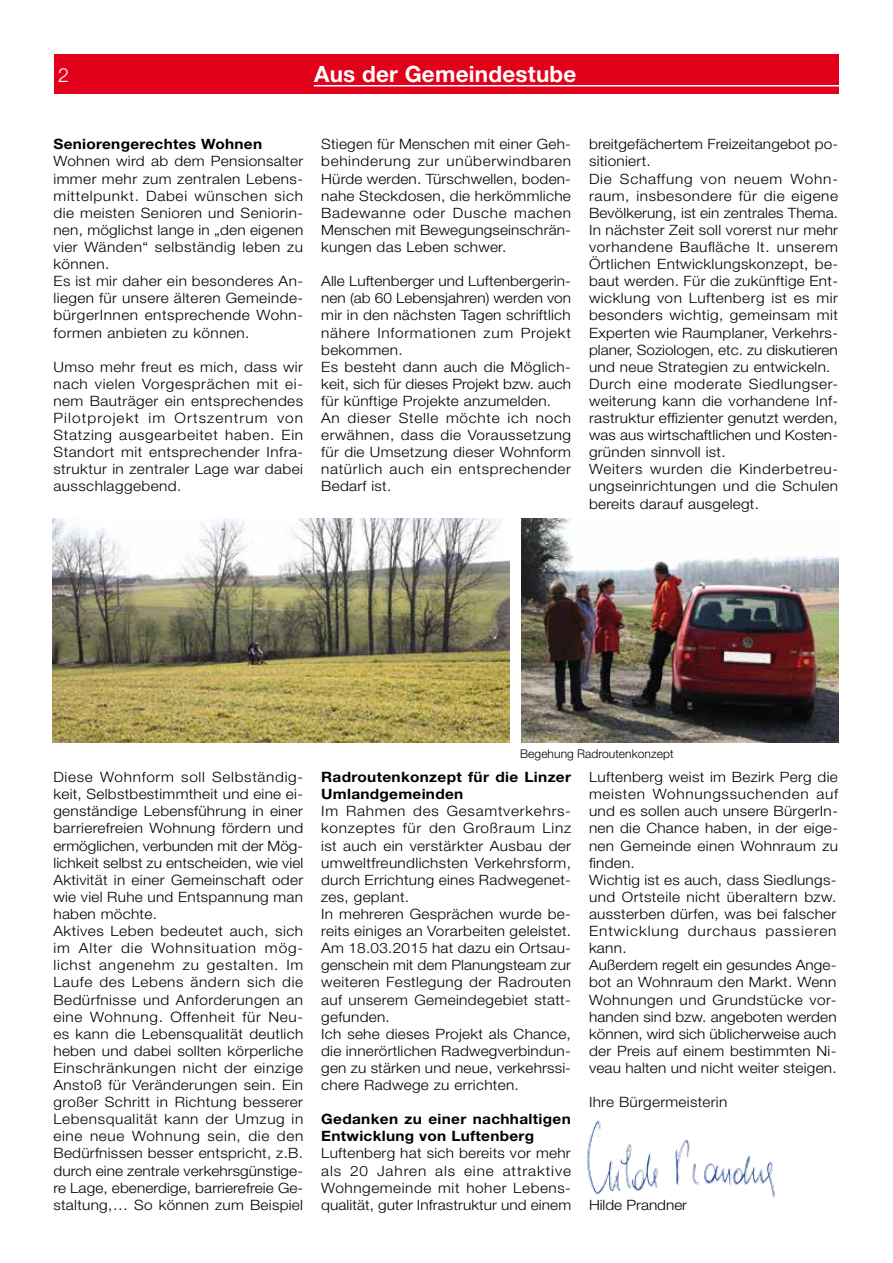
<style>
.page{position:relative;width:893px;height:1263px;background:#fff}
.page>*{position:absolute;margin:0;border:0;box-sizing:border-box;transform-origin:0 0}
.t1{font:700 22.5px "Helvetica Neue LT Std";letter-spacing:.01em;color:#fff}
.t2{font:300 19.5px "Helvetica Neue LT Pro";color:#fff}
.t3{font:300 14.25px/17.1px "Helvetica Neue LT Pro";letter-spacing:.02em;color:#000;scale:1.08 1}
.t4{font:700 14.25px/17.1px "Helvetica Neue LT Std";letter-spacing:.02em;color:#000;scale:1.08 1}
.t5{font:300 14.25px "Helvetica Neue LT Pro";color:#000;scale:1.08 1}
.t6{font:300 12px "Helvetica Neue LT Std";letter-spacing:.005em;color:#000}
</style>
<div class="page">
<div style="left:54px;top:54px;width:785px;height:40px;background:#e2001a"></div>
<hr style="left:314px;top:85px;width:525px;height:1px;background:#fff">
<img style="left:587px;top:1120px;width:188px;height:78px">
<img style="left:53px;top:519px;width:456px;height:224px">
<img style="left:521px;top:519px;width:318px;height:224px">
<h2 class="t2" style="left:58px;top:63px;width:12px">2</h2>
<h1 class="t1" style="left:314px;top:60px;width:264px">Aus der Gemeindestube</h1>
<p class="t4" style="left:53px;top:135px;width:195px">Seniorengerechtes Wohnen</p>
<p class="t3" style="left:53px;top:153px;width:233px">Wohnen wird ab dem Pensionsalter immer mehr zum zentralen Lebens&shy;mittelpunkt. Dabei wünschen sich die meisten Senioren und Seniorin&shy;nen, möglichst lange in „den eigenen vier Wänden“ selbständig leben zu können.<br>Es ist mir daher ein besonderes An&shy;liegen für unsere älteren Gemeinde&shy;bürgerInnen entsprechende Wohn&shy;formen anbieten zu können.</p>
<p class="t3" style="left:53px;top:358px;width:233px;text-align:justify">Umso mehr freut es mich, dass wir nach vielen Vorgesprächen mit ei&shy;nem Bauträger ein entsprechendes Pilotprojekt im Ortszentrum von Statzing ausgearbeitet haben. Ein Standort mit entsprechender Infra&shy;struktur in zentraler Lage war dabei ausschlaggebend.</p>
<p class="t3" style="left:321px;top:135px;width:233px;text-align:justify">Stiegen für Menschen mit einer Geh&shy;behinderung zur unüberwindbaren Hürde werden. Türschwellen, boden&shy;nahe Steckdosen, die herkömmliche Badewanne oder Dusche machen Menschen mit Bewegungseinschrän&shy;kungen das Leben schwer.</p>
<p class="t3" style="left:321px;top:272px;width:233px">Alle Luftenberger und Luftenbergerin&shy;nen (ab 60 Lebensjahren) werden von mir in den nächsten Tagen schriftlich nähere Informationen zum Projekt bekommen.<br>Es besteht dann auch die Möglich&shy;keit, sich für dieses Projekt bzw. auch für künftige Projekte anzumelden.<br>An dieser Stelle möchte ich noch erwähnen, dass die Voraussetzung für die Umsetzung dieser Wohnform natürlich auch ein entsprechender<br>Bedarf ist.</p>
<p class="t3" style="left:589px;top:135px;width:232px">breitgefächertem Freizeitangebot po&shy;sitioniert.<br>Die Schaffung von neuem Wohn&shy;raum, insbesondere für die eigene Bevölkerung, ist ein zentrales Thema.<br>In nächster Zeit soll vorerst nur mehr vorhandene Baufläche lt. unserem Örtlichen Entwicklungskonzept, be&shy;baut werden. Für die zukünftige Ent&shy;wicklung von Luftenberg ist es mir besonders wichtig, gemeinsam mit Experten wie Raumplaner, Verkehrs&shy;planer, Soziologen, etc. zu diskutieren und neue Strategien zu entwickeln.<br>Durch eine moderate Siedlungser&shy;weiterung kann die vorhandene Inf&shy;rastruktur effizienter genutzt werden, was aus wirtschaftlichen und Kosten&shy;gründen sinnvoll ist.<br>Weiters wurden die Kinderbetreu&shy;ungseinrichtungen und die Schulen bereits darauf ausgelegt.</p>
<p class="t3" style="left:53px;top:768px;width:233px">Diese Wohnform soll Selbständig&shy;keit, Selbstbestimmtheit und eine ei&shy;genständige Lebensführung in einer barrierefreien Wohnung fördern und ermöglichen, verbunden mit der Mög&shy;lichkeit selbst zu entscheiden, wie viel Aktivität in einer Gemeinschaft oder wie viel Ruhe und Entspannung man haben möchte.<br>Aktives Leben bedeutet auch, sich im Alter die Wohnsituation mög&shy;lichst angenehm zu gestalten. Im Laufe des Lebens ändern sich die Bedürfnisse und Anforderungen an eine Wohnung. Offenheit für Neu&shy;es kann die Lebensqualität deutlich heben und dabei sollten körperliche Einschränkungen nicht der einzige Anstoß für Veränderungen sein. Ein großer Schritt in Richtung besserer Lebensqualität kann der Umzug in eine neue Wohnung sein, die den Bedürfnissen besser entspricht, z.B. durch eine zentrale verkehrsgünstige&shy;re Lage, ebenerdige, barrierefreie Ge&shy;staltung,… So können zum Beispiel</p>
<p class="t6" style="left:520px;top:746px;width:155px">Begehung Radroutenkonzept</p>
<p class="t4" style="left:321px;top:768px;width:233px">Radroutenkonzept für die Linzer<br>Umlandgemeinden</p>
<p class="t3" style="left:321px;top:802px;width:233px">Im Rahmen des Gesamtverkehrs&shy;konzeptes für den Großraum Linz ist auch ein verstärkter Ausbau der umweltfreundlichsten Verkehrsform, durch Errichtung eines Radwegenet&shy;zes, geplant.<br>In mehreren Gesprächen wurde be&shy;reits einiges an Vorarbeiten geleistet.<br>Am 18.03.2015 hat dazu ein Ortsau&shy;genschein mit dem Planungsteam zur weiteren Festlegung der Radrouten auf unserem Gemeindegebiet statt&shy;gefunden.<br>Ich sehe dieses Projekt als Chance, die innerörtlichen Radwegverbindun&shy;gen zu stärken und neue, verkehrssi&shy;chere Radwege zu errichten.</p>
<p class="t4" style="left:321px;top:1110px;width:233px">Gedanken zu einer nachhaltigen<br>Entwicklung von Luftenberg</p>
<p class="t3" style="left:321px;top:1144px;width:233px;text-align:justify">Luftenberg hat sich bereits vor mehr als 20 Jahren als eine attraktive Wohngemeinde mit hoher Lebens&shy;qualität, guter Infrastruktur und einem</p>
<p class="t3" style="left:589px;top:768px;width:232px">Luftenberg weist im Bezirk Perg die meisten Wohnungssuchenden auf und es sollen auch unsere BürgerIn&shy;nen die Chance haben, in der eige&shy;nen Gemeinde einen Wohnraum zu finden.<br>Wichtig ist es auch, dass Siedlungs&shy;und Ortsteile nicht überaltern bzw. aussterben dürfen, was bei falscher<br>Entwicklung durchaus passieren kann.<br>Außerdem regelt ein gesundes Ange&shy;bot an Wohnraum den Markt. Wenn<br>Wohnungen und Grundstücke vor&shy;handen sind bzw. angeboten werden können, wird sich üblicherweise auch der Preis auf einem bestimmten Ni&shy;veau halten und nicht weiter steigen.</p>
<p class="t3" style="left:589px;top:1093px;width:130px">Ihre Bürgermeisterin</p>
<p class="t5" style="left:589px;top:1196px;width:92px">Hilde Prandner</p>
</div>
